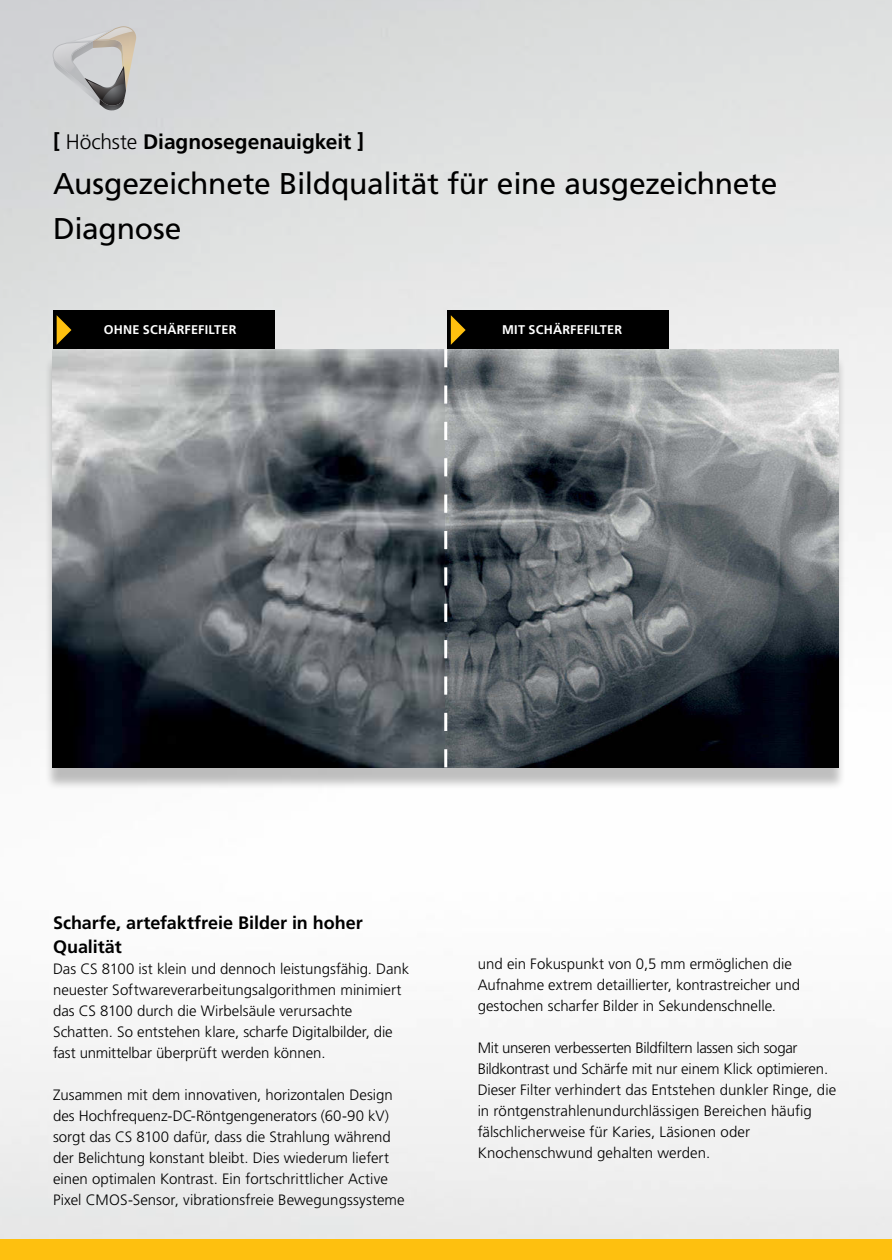
<style>
.page{position:relative;width:892px;height:1260px;background:#fff}
.page>*{position:absolute;margin:0;border:0;box-sizing:border-box;transform-origin:0 0}
.t1{font:30px/45px "Frutiger LT Std";letter-spacing:-.01em;color:#000}
.t2{font:700 21px "Frutiger LT Std";letter-spacing:-.005em;color:#000}
.t3{font:700 18px/24px "Frutiger LT Std";letter-spacing:-.005em;color:#000}
.t4{font:300 15px/21px "Frutiger LT Std";color:#000}
.t5{font:700 12.6px "Frutiger LT Std";letter-spacing:.02em;color:#fff}
.s1{font-weight:300}
</style>
<div class="page">
<img style="left:0;top:0;width:891px;height:1239px">
<div style="left:44px;top:356px;width:802px;height:434px;background:#000;opacity:.25"></div>
<img style="left:53px;top:349px;width:391px;height:418px">
<img style="left:465px;top:349px;width:373px;height:418px">
<div style="left:53px;top:310px;width:221px;height:39px;background:#000"></div>
<svg style="left:57px;top:315px;width:14px;height:30px"></svg>
<div style="left:447px;top:310px;width:221px;height:39px;background:#000"></div>
<svg style="left:444px;top:315px;width:21px;height:452px"></svg>
<div style="left:0;top:1239px;width:891px;height:21px;background:#fec00f"></div>
<svg style="left:53px;top:26px;width:83px;height:84px"></svg>
<h2 class="t2" style="left:53px;top:129px;width:313px">[ <span class="s1">Höchste</span> Diagnosegenauigkeit ]</h2>
<h1 class="t1" style="left:53px;top:161px;width:726px">Ausgezeichnete Bildqualität für eine ausgezeichnete<br>Diagnose</h1>
<p class="t5" style="left:104px;top:323px;width:10px">Ohn</p>
<p class="t5" style="left:132px;top:323px;width:105px">e Schärfefi lter</p>
<p class="t5" style="left:502px;top:323px;width:9px">Mit</p>
<p class="t5" style="left:528px;top:323px;width:95px">Schärfefi lter</p>
<p class="t3" style="left:53px;top:910px;width:311px">Scharfe, artefaktfreie Bilder in hoher<br>Qualität</p>
<p class="t4" style="left:53px;top:958px;width:358px">Das CS 8100 ist klein und dennoch leistungsfähig. Dank neuester Softwareverarbeitungsalgorithmen minimiert das CS 8100 durch die Wirbelsäule verursachte Schatten. So entstehen klare, scharfe Digitalbilder, die fast unmittelbar überprüft werden können.</p>
<p class="t4" style="left:53px;top:1084px;width:353px">Zusammen mit dem innovativen, horizontalen Design des Hochfrequenz-DC-Röntgengenerators (60-90 kV) sorgt das CS 8100 dafür, dass die Strahlung während der Belichtung konstant bleibt. Dies wiederum liefert einen optimalen Kontrast. Ein fortschrittlicher Active Pixel CMOS-Sensor, vibrationsfreie Bewegungssysteme</p>
<p class="t4" style="left:477px;top:953px;width:324px">und ein Fokuspunkt von 0,5 mm ermöglichen die<br>Aufnahme extrem detaillierter, kontrastreicher und gestochen scharfer Bilder in Sekundenschnelle.</p>
<p class="t4" style="left:477px;top:1037px;width:360px">Mit unseren verbesserten Bildfiltern lassen sich sogar Bildkontrast und Schärfe mit nur einem Klick optimieren.<br>Dieser Filter verhindert das Entstehen dunkler Ringe, die in röntgenstrahlenundurchlässigen Bereichen häufig fälschlicherweise für Karies, Läsionen oder Knochenschwund gehalten werden.</p>
</div>
